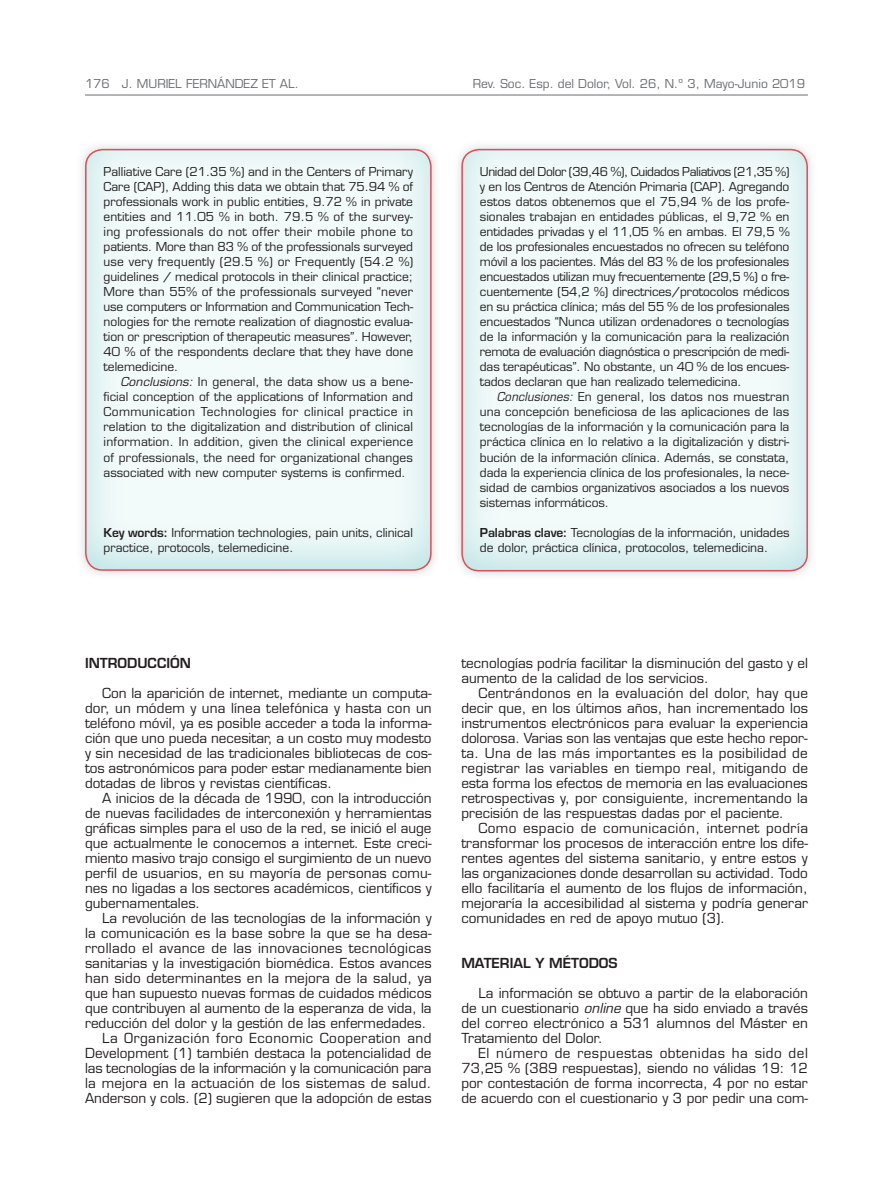
<style>
.page{position:relative;width:893px;height:1191px;background:#fff}
.page>*{position:absolute;margin:0;border:0;box-sizing:border-box;transform-origin:0 0}
.t1{font:13.5px/15px "Eurostile LT Std";color:#231f20;text-align:justify}
.t2{font:13.5px "Eurostile LT Std";letter-spacing:.025em;color:#231f20}
.t3{font:13.5px "Eurostile LT Std";letter-spacing:.02em;color:#231f20}
.t4{font:13.5px "Eurostile LT Std";letter-spacing:.03em;color:#231f20}
.t5{font:600 13.5px "Eurostile LT Std";color:#231f20}
.t6{font:12px/15px "Eurostile LT Std";color:#231f20;text-align:justify}
.t7{font:12px "Eurostile LT Std";color:#6c6d70}
.s1{font-style:italic}
.s2{font-weight:600}
</style>
<div class="page">
<hr style="left:85px;top:95px;width:723px;height:1px;background:#6c6d70">
<img style="left:86px;top:150px;width:345px;height:420px">
<div style="left:85px;top:149px;width:347px;height:422px;border:2px solid #d75157;border-radius:17px"></div>
<div style="left:765px;top:188px;width:49px;height:387px;background:#f2f3f4"></div>
<img style="left:462px;top:150px;width:345px;height:421px">
<div style="left:461px;top:149px;width:347px;height:422px;border:2px solid #d75157;border-radius:17px"></div>
<p class="t7" style="left:85px;top:76px;width:215px">176 J. MURIEL FERNÁNDEZ ET AL.</p>
<p class="t7" style="left:473px;top:76px;width:334px">Rev. Soc. Esp. del Dolor, Vol. 26, N.º 3, Mayo-Junio 2019</p>
<p class="t6" style="left:104px;top:165px;width:311px">Palliative Care (21.35 %) and in the Centers of Primary Care (CAP), Adding this data we obtain that 75.94 % of professionals work in public entities, 9.72 % in private entities and 11.05 % in both. 79.5 % of the survey&shy;ing professionals do not offer their mobile phone to patients. More than 83 % of the professionals surveyed use very frequently (29.5 %) or Frequently (54.2 %) guidelines / medical protocols in their clinical practice; More than 55% of the professionals surveyed “never use computers or Information and Communication Tech&shy;nologies for the remote realization of diagnostic evalua&shy;tion or prescription of therapeutic measures”. However, 40 % of the respondents declare that they have done telemedicine.</p>
<p class="t6" style="left:104px;top:375px;width:311px;text-indent:17px"><span class="s1">Conclusions:</span> In general, the data show us a bene&shy;ficial conception of the applications of Information and Communication Technologies for clinical practice in relation to the digitalization and distribution of clinical information. In addition, given the clinical experience of professionals, the need for organizational changes associated with new computer systems is confirmed.</p>
<p class="t6" style="left:104px;top:525px;width:311px"><span class="s2">Key words:</span> Information technologies, pain units, clinical practice, protocols, telemedicine.</p>
<p class="t6" style="left:480px;top:165px;width:311px">Unidad del Dolor (39,46 %), Cuidados Paliativos (21,35 %) y en los Centros de Atención Primaria (CAP). Agregando estos datos obtenemos que el 75,94 % de los profe&shy;sionales trabajan en entidades públicas, el 9,72 % en entidades privadas y el 11,05 % en ambas. El 79,5 % de los profesionales encuestados no ofrecen su teléfono móvil a los pacientes. Más del 83 % de los profesionales encuestados utilizan muy frecuentemente (29,5 %) o fre&shy;cuentemente (54,2 %) directrices/protocolos médicos en su práctica clínica; más del 55 % de los profesionales encuestados “Nunca utilizan ordenadores o tecnologías de la información y la comunicación para la realización remota de evaluación diagnóstica o prescripción de medi&shy;das terapéuticas”. No obstante, un 40 % de los encues&shy;tados declaran que han realizado telemedicina.</p>
<p class="t6" style="left:480px;top:390px;width:311px;text-indent:17px"><span class="s1">Conclusiones:</span> En general, los datos nos muestran una concepción beneficiosa de las aplicaciones de las tecnologías de la información y la comunicación para la práctica clínica en lo relativo a la digitalización y distri&shy;bución de la información clínica. Además, se constata, dada la experiencia clínica de los profesionales, la nece&shy;sidad de cambios organizativos asociados a los nuevos sistemas informáticos.</p>
<p class="t6" style="left:480px;top:525px;width:311px"><span class="s2">Palabras clave:</span> Tecnologías de la información, unidades de dolor, práctica clínica, protocolos, telemedicina.</p>
<p class="t5" style="left:85px;top:654px;width:107px">INTRODUCCIÓN</p>
<p class="t1" style="left:85px;top:685px;width:348px;text-indent:17px">Con la aparición de internet, mediante un computa&shy;dor, un módem y una línea telefónica y hasta con un teléfono móvil, ya es posible acceder a toda la informa&shy;ción que uno pueda necesitar, a un costo muy modesto y sin necesidad de las tradicionales bibliotecas de cos&shy;tos astronómicos para poder estar medianamente bien dotadas de libros y revistas científicas.</p>
<p class="t1" style="left:85px;top:790px;width:348px;text-indent:17px">A inicios de la década de 1990, con la introducción de nuevas facilidades de interconexión y herramientas gráficas simples para el uso de la red, se inició el auge que actualmente le conocemos a internet. Este creci&shy;miento masivo trajo consigo el surgimiento de un nuevo perfil de usuarios, en su mayoría de personas comu&shy;nes no ligadas a los sectores académicos, científicos y gubernamentales.</p>
<p class="t1" style="left:102px;top:910px;width:331px">La revolución de las tecnologías de la información y</p>
<p class="t1" style="left:85px;top:925px;width:348px">la comunicación es la base sobre la que se ha desa-</p>
<p class="t2" style="left:85px;top:940px;width:348px">rrollado el avance de las innovaciones tecnológicas</p>
<p class="t1" style="left:85px;top:955px;width:348px">sanitarias y la investigación biomédica. Estos avances</p>
<p class="t1" style="left:85px;top:970px;width:348px">han sido determinantes en la mejora de la salud, ya</p>
<p class="t1" style="left:85px;top:985px;width:348px">que han supuesto nuevas formas de cuidados médicos</p>
<p class="t1" style="left:85px;top:1000px;width:348px">que contribuyen al aumento de la esperanza de vida, la</p>
<p class="t1" style="left:85px;top:1015px;width:343px">reducción del dolor y la gestión de las enfermedades.</p>
<p class="t4" style="left:102px;top:1030px;width:331px">La Organización foro Economic Cooperation and</p>
<p class="t1" style="left:85px;top:1045px;width:348px">Development (1) también destaca la potencialidad de</p>
<p class="t1" style="left:85px;top:1060px;width:348px">las tecnologías de la información y la comunicación para</p>
<p class="t3" style="left:85px;top:1075px;width:348px">la mejora en la actuación de los sistemas de salud.</p>
<p class="t1" style="left:85px;top:1090px;width:348px">Anderson y cols. (2) sugieren que la adopción de estas</p>
<p class="t1" style="left:461px;top:655px;width:348px">tecnologías podría facilitar la disminución del gasto y el aumento de la calidad de los servicios.</p>
<p class="t1" style="left:461px;top:685px;width:348px;text-indent:17px">Centrándonos en la evaluación del dolor, hay que decir que, en los últimos años, han incrementado los instrumentos electrónicos para evaluar la experiencia dolorosa. Varias son las ventajas que este hecho repor&shy;ta. Una de las más importantes es la posibilidad de registrar las variables en tiempo real, mitigando de esta forma los efectos de memoria en las evaluaciones retrospectivas y, por consiguiente, incrementando la precisión de las respuestas dadas por el paciente.</p>
<p class="t1" style="left:461px;top:820px;width:348px;text-indent:17px">Como espacio de comunicación, internet podría transformar los procesos de interacción entre los dife&shy;rentes agentes del sistema sanitario, y entre estos y las organizaciones donde desarrollan su actividad. Todo ello facilitaría el aumento de los flujos de información, mejoraría la accesibilidad al sistema y podría generar comunidades en red de apoyo mutuo (3).</p>
<p class="t5" style="left:461px;top:954px;width:158px">MATERIAL Y MÉTODOS</p>
<p class="t1" style="left:461px;top:985px;width:348px;text-indent:17px">La información se obtuvo a partir de la elaboración de un cuestionario <span class="s1">online</span> que ha sido enviado a través del correo electrónico a 531 alumnos del Máster en Tratamiento del Dolor.</p>
<p class="t1" style="left:461px;top:1045px;width:348px;text-indent:17px">El número de respuestas obtenidas ha sido del 73,25 % (389 respuestas), siendo no válidas 19: 12 por contestación de forma incorrecta, 4 por no estar de acuerdo con el cuestionario y 3 por pedir una com-</p>
</div>
